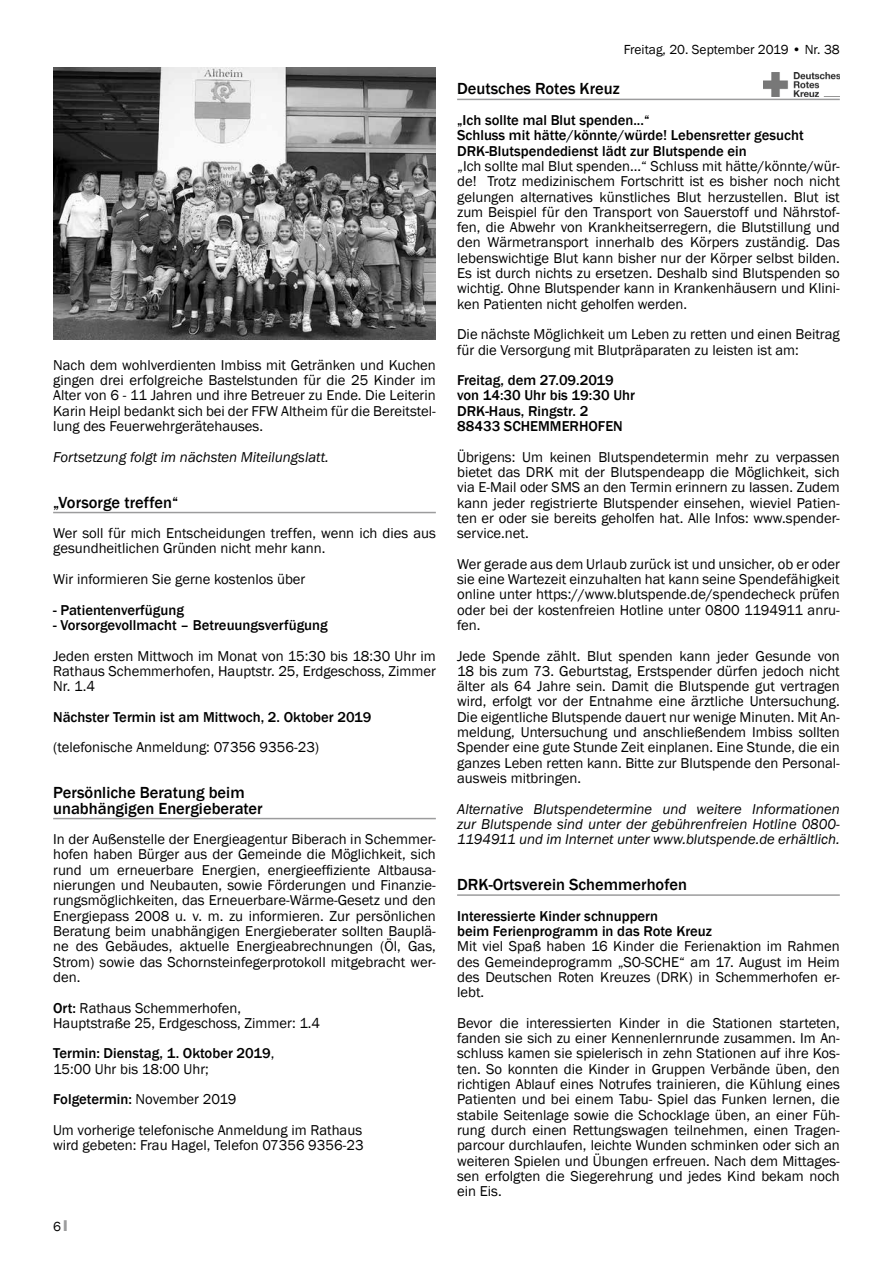
<style>
.page{position:relative;width:893px;height:1263px;background:#fff}
.page>*{position:absolute;margin:0;border:0;box-sizing:border-box;transform-origin:0 0}
.t1{font:500 16.5px/15.3px "Franklin Gothic";color:#000}
.t2{font:14.7px/15.3px "Franklin Gothic";color:#000;text-align:justify}
.t3{font:500 14.7px/15.3px "Franklin Gothic";color:#000}
.t4{font:italic 14.7px/15.3px "Franklin Gothic";color:#000;text-align:justify}
.t5{font:13.5px "Franklin Gothic";color:#000}
.s1{font-weight:500}
.s2{font-weight:400}
.s3{font-family:"Impact";color:#9c9c9d}
</style>
<div class="page">
<hr style="left:457px;top:99px;width:383px;height:1px;background:#9c9c9d">
<hr style="left:457px;top:894px;width:383px;height:2px;background:#9c9c9d">
<img style="left:764px;top:72px;width:76px;height:25px">
<hr style="left:53px;top:512px;width:383px;height:1px;background:#9c9c9d">
<hr style="left:53px;top:818px;width:383px;height:1px;background:#9c9c9d">
<img style="left:53px;top:68px;width:383px;height:271px">
<p class="t2" style="left:53px;top:358px;width:384px">Nach dem wohlverdienten Imbiss mit Getränken und Kuchen gingen drei erfolgreiche Bastelstunden für die 25 Kinder im Alter von 6 - 11 Jahren und ihre Betreuer zu Ende. Die Leiterin Karin Heipl bedankt sich bei der FFW Altheim für die Bereitstel&shy;lung des Feuerwehrgerätehauses.</p>
<p class="t4" style="left:53px;top:449px;width:277px">Fortsetzung folgt im nächsten Miteilungslatt.</p>
<p class="t1" style="left:53px;top:495px;width:127px">„Vorsorge treffen“</p>
<p class="t2" style="left:53px;top:526px;width:384px">Wer soll für mich Entscheidungen treffen, wenn ich dies aus gesundheitlichen Gründen nicht mehr kann.</p>
<p class="t2" style="left:53px;top:572px;width:254px">Wir informieren Sie gerne kostenlos über</p>
<p class="t3" style="left:53px;top:602px;width:132px">- Patientenverfügung</p>
<p class="t3" style="left:53px;top:618px;width:276px">- Vorsorgevollmacht – Betreuungsverfügung</p>
<p class="t2" style="left:53px;top:648px;width:384px">Jeden ersten Mittwoch im Monat von 15:30 bis 18:30 Uhr im Rathaus Schemmerhofen, Hauptstr. 25, Erdgeschoss, Zimmer Nr. 1.4</p>
<p class="t3" style="left:53px;top:709px;width:320px">Nächster Termin ist am Mittwoch, 2. Oktober 2019</p>
<p class="t2" style="left:53px;top:740px;width:268px">(telefonische Anmeldung: 07356 9356-23)</p>
<p class="t1" style="left:53px;top:785px;width:211px">Persönliche Beratung beim unabhängigen Energieberater</p>
<p class="t2" style="left:53px;top:832px;width:384px">In der Außenstelle der Energieagentur Biberach in Schemmer&shy;hofen haben Bürger aus der Gemeinde die Möglichkeit, sich rund um erneuerbare Energien, energieeffiziente Altbausa&shy;nierungen und Neubauten, sowie Förderungen und Finanzie&shy;rungsmöglichkeiten, das Erneuerbare-Wärme-Gesetz und den Energiepass 2008 u. v. m. zu informieren. Zur persönlichen Beratung beim unabhängigen Energieberater sollten Bauplä&shy;ne des Gebäudes, aktuelle Energieabrechnungen (Öl, Gas, Strom) sowie das Schornsteinfegerprotokoll mitgebracht wer&shy;den.</p>
<p class="t2" style="left:53px;top:1000px;width:269px"><span class="s1">Ort:</span> Rathaus Schemmerhofen,<br>Hauptstraße 25, Erdgeschoss, Zimmer: 1.4</p>
<p class="t3" style="left:53px;top:1046px;width:223px">Termin: Dienstag, 1. Oktober 2019<span class="s2">,<br>15:00 Uhr bis 18:00 Uhr;</span></p>
<p class="t2" style="left:53px;top:1084px;width:310px;line-height:30.6px"><span class="s1">Folgetermin:</span> November 2019<br>Um vorherige telefonische Anmeldung im Rathaus</p>
<p class="t2" style="left:53px;top:1138px;width:312px">wird gebeten: Frau Hagel, Telefon 07356 9356-23</p>
<p class="t5" style="left:53px;top:1218px;width:16px">6 <span class="s3">I</span></p>
<p class="t5" style="left:624px;top:41px;width:218px">Freitag, 20. September 2019 • Nr. 38</p>
<p class="t1" style="left:457px;top:81px;width:164px">Deutsches Rotes Kreuz</p>
<p class="t3" style="left:457px;top:113px;width:348px">„Ich sollte mal Blut spenden...“<br>Schluss mit hätte/könnte/würde! Lebensretter gesucht<br>DRK-Blutspendedienst lädt zur Blutspende ein</p>
<p class="t2" style="left:457px;top:159px;width:384px">„Ich sollte mal Blut spenden...“ Schluss mit hätte/könnte/wür&shy;de! Trotz medizinischem Fortschritt ist es bisher noch nicht gelungen alternatives künstliches Blut herzustellen. Blut ist zum Beispiel für den Transport von Sauerstoff und Nährstof&shy;fen, die Abwehr von Krankheitserregern, die Blutstillung und den Wärmetransport innerhalb des Körpers zuständig. Das lebenswichtige Blut kann bisher nur der Körper selbst bilden.<br>Es ist durch nichts zu ersetzen. Deshalb sind Blutspenden so wichtig. Ohne Blutspender kann in Krankenhäusern und Klini&shy;ken Patienten nicht geholfen werden.</p>
<p class="t2" style="left:457px;top:327px;width:384px">Die nächste Möglichkeit um Leben zu retten und einen Beitrag für die Versorgung mit Blutpräparaten zu leisten ist am:</p>
<p class="t3" style="left:457px;top:373px;width:179px">Freitag, dem 27.09.2019 von 14:30 Uhr bis 19:30 Uhr<br>DRK-Haus, Ringstr. 2<br>88433 SCHEMMERHOFEN</p>
<p class="t2" style="left:457px;top:449px;width:384px">Übrigens: Um keinen Blutspendetermin mehr zu verpassen bietet das DRK mit der Blutspendeapp die Möglichkeit, sich via E-Mail oder SMS an den Termin erinnern zu lassen. Zudem kann jeder registrierte Blutspender einsehen, wieviel Patien&shy;ten er oder sie bereits geholfen hat. Alle Infos: www.spender&shy;service.net.</p>
<p class="t2" style="left:457px;top:556px;width:384px">Wer gerade aus dem Urlaub zurück ist und unsicher, ob er oder sie eine Wartezeit einzuhalten hat kann seine Spendefähigkeit online unter https://www.blutspende.de/spendecheck prüfen oder bei der kostenfreien Hotline unter 0800 1194911 anru&shy;fen.</p>
<p class="t2" style="left:457px;top:648px;width:384px">Jede Spende zählt. Blut spenden kann jeder Gesunde von 18 bis zum 73. Geburtstag, Erstspender dürfen jedoch nicht älter als 64 Jahre sein. Damit die Blutspende gut vertragen wird, erfolgt vor der Entnahme eine ärztliche Untersuchung.<br>Die eigentliche Blutspende dauert nur wenige Minuten. Mit An&shy;meldung, Untersuchung und anschließendem Imbiss sollten Spender eine gute Stunde Zeit einplanen. Eine Stunde, die ein ganzes Leben retten kann. Bitte zur Blutspende den Personal&shy;ausweis mitbringen.</p>
<p class="t4" style="left:457px;top:801px;width:384px">Alternative Blutspendetermine und weitere Informationen zur Blutspende sind unter der gebührenfreien Hotline 0800- 1194911 und im Internet unter www.blutspende.de erhältlich.</p>
<p class="t1" style="left:457px;top:877px;width:231px">DRK-Ortsverein Schemmerhofen</p>
<p class="t3" style="left:457px;top:908px;width:256px">Interessierte Kinder schnuppern<br>beim Ferienprogramm in das Rote Kreuz</p>
<p class="t2" style="left:457px;top:939px;width:384px">Mit viel Spaß haben 16 Kinder die Ferienaktion im Rahmen des Gemeindeprogramm „SO-SCHE“ am 17. August im Heim des Deutschen Roten Kreuzes (DRK) in Schemmerhofen er&shy;lebt.</p>
<p class="t2" style="left:457px;top:1015px;width:384px">Bevor die interessierten Kinder in die Stationen starteten, fanden sie sich zu einer Kennenlernrunde zusammen. Im An&shy;schluss kamen sie spielerisch in zehn Stationen auf ihre Kos&shy;ten. So konnten die Kinder in Gruppen Verbände üben, den richtigen Ablauf eines Notrufes trainieren, die Kühlung eines Patienten und bei einem Tabu- Spiel das Funken lernen, die stabile Seitenlage sowie die Schocklage üben, an einer Füh&shy;rung durch einen Rettungswagen teilnehmen, einen Tragen&shy;parcour durchlaufen, leichte Wunden schminken oder sich an weiteren Spielen und Übungen erfreuen. Nach dem Mittages&shy;sen erfolgten die Siegerehrung und jedes Kind bekam noch ein Eis.</p>
</div>
